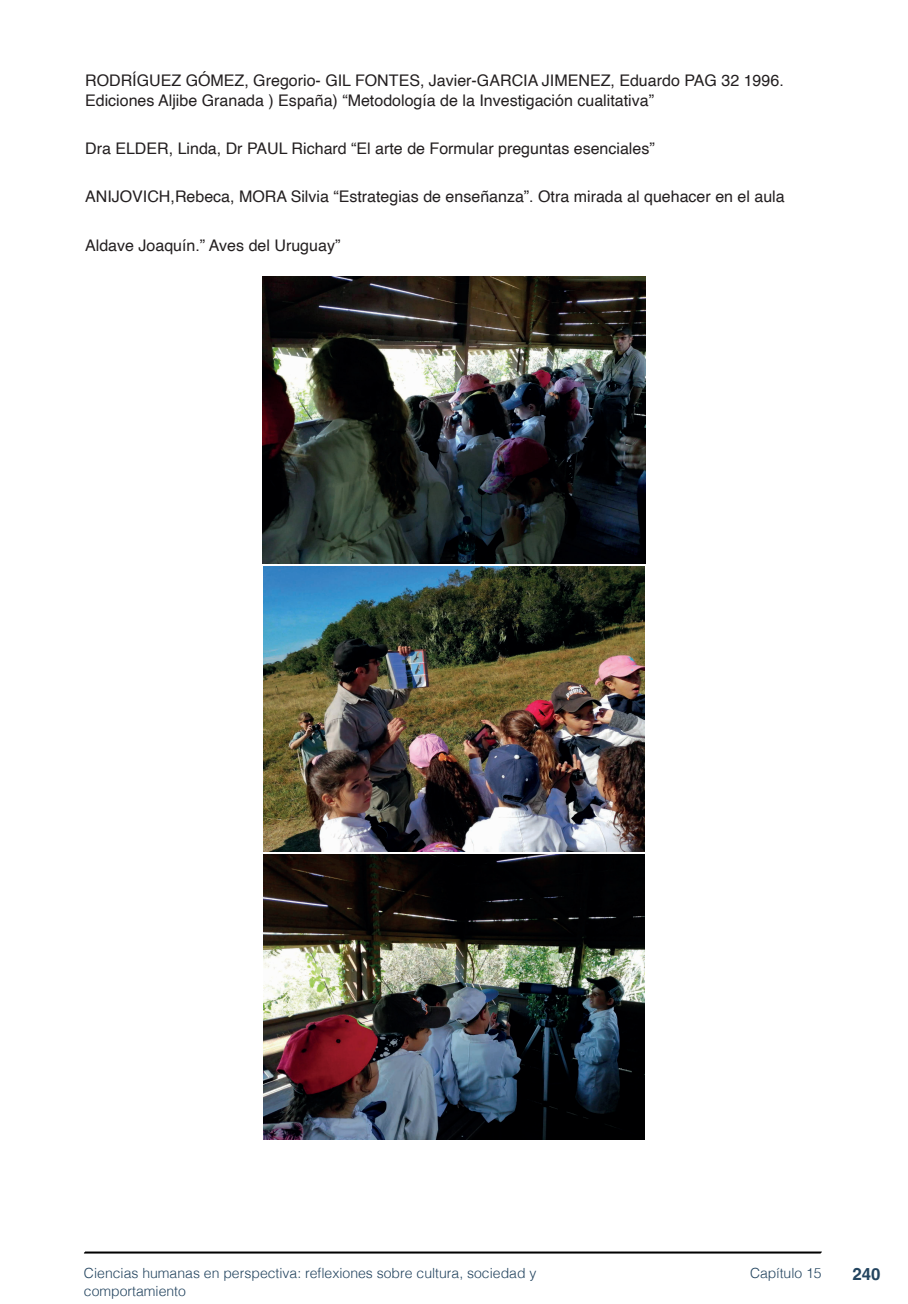
<style>
.page{position:relative;width:908px;height:1304px;background:#fff}
.page>*{position:absolute;margin:0;border:0;box-sizing:border-box;transform-origin:0 0}
.t1{font:700 16.8px "Helvetica";color:#23445f}
.t2{font:16px/20px "Helvetica";color:#231f20}
.t3{font:300 14px/18px "Helvetica";color:#23445f}
</style>
<div class="page">
<svg style="left:84px;top:1251px;width:737px;height:3px;background:#515151"></svg>
<img style="left:262px;top:277px;width:383px;height:287px">
<img style="left:264px;top:567px;width:379px;height:284px">
<img style="left:264px;top:855px;width:380px;height:285px">
<p class="t2" style="left:85px;top:71px;width:699px">RODRÍGUEZ GÓMEZ, Gregorio- GIL FONTES, Javier-GARCIA JIMENEZ, Eduardo PAG 32 1996.<br>Ediciones Aljibe Granada ) España) “Metodología de la Investigación cualitativa”</p>
<p class="t2" style="left:85px;top:139px;width:571px">Dra ELDER, Linda, Dr PAUL Richard “El arte de Formular preguntas esenciales”</p>
<p class="t2" style="left:85px;top:187px;width:700px">ANIJOVICH,Rebeca, MORA Silvia “Estrategias de enseñanza”. Otra mirada al quehacer en el aula</p>
<p class="t2" style="left:85px;top:236px;width:256px">Aldave Joaquín.” Aves del Uruguay”</p>
<p class="t3" style="left:84px;top:1263px;width:454px">Ciencias humanas en perspectiva: reflexiones sobre cultura, sociedad y comportamiento</p>
<p class="t3" style="left:749px;top:1263px;width:73px">Capítulo 15</p>
<p class="t1" style="left:851px;top:1264px;width:30px">240</p>
</div>
